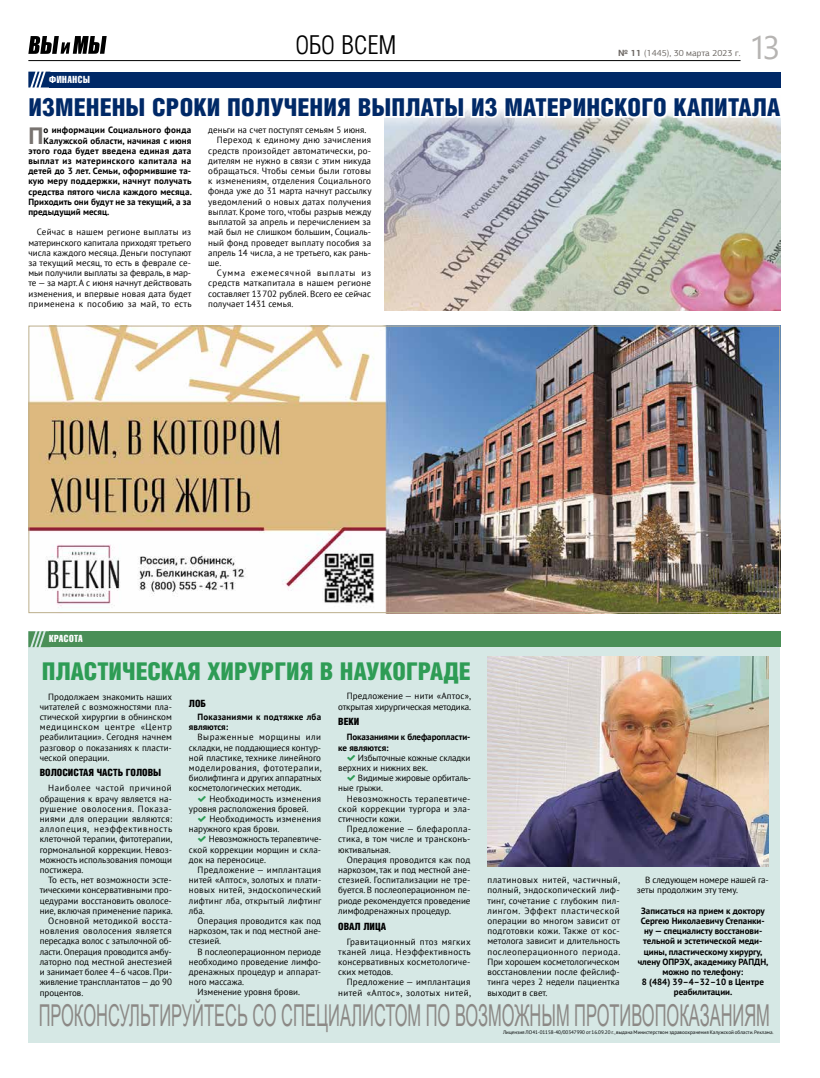
<style>
.page{position:relative;width:820px;height:1078px;background:#fff}
.page>*{position:absolute;margin:0;border:0;box-sizing:border-box;transform-origin:0 0}
.t1{font:32.5px "Segoe UI";color:#b6b4b2}
.t2{font:30.1px "Arial";color:#8c8986;scale:.55 1}
.t3{font:300 25px "Helios Cond";color:#000}
.t4{font:900 24.7px "Helios Cond";letter-spacing:.005em;color:#002967}
.t5{font:900 24.5px "Helios Cond";color:#2e9c55}
.t6{font:700 23.6px "PT Sans";color:#787370}
.t7{font:900 10px "Helios Cond";color:#000}
.t8{font:10px "AG Letterica Compressed C";letter-spacing:.035em;color:#fff}
.t9{font:10px "AG Letterica Compressed C";letter-spacing:.055em;color:#fff}
.t10{font:9px/10.2px "PT Sans";letter-spacing:.005em;color:#000;text-align:justify}
.t11{font:700 9px/10.2px "PT Sans";letter-spacing:.005em;color:#000}
.t12{font:9px/10.2px "PT Sans";letter-spacing:-.015em;color:#000;text-align:right}
.t13{font:9px/10.2px "PT Sans";letter-spacing:.03em;color:#000;text-align:right}
.t14{font:700 9px/10.2px "PT Sans";letter-spacing:.025em;color:#000}
.t15{font:9px "PT Sans";letter-spacing:.035em;color:#000}
.t16{font:700 9px "PT Sans";letter-spacing:.03em;color:#000}
.t17{font:9px "PT Sans";letter-spacing:.025em;color:#000}
.t18{font:700 9px "PT Sans";letter-spacing:.045em;color:#000}
.t19{font:9px "PT Sans";letter-spacing:.085em;color:#000}
.t20{font:9px "PF Agora Sans Pro";color:#6b6662}
.t21{font:5.1px "PT Sans";letter-spacing:-.005em;color:#000}
.s1{font-weight:700}
.s2{color:#fff}
.s3{font-size:5px}
</style>
<div class="page">
<svg style="left:28px;top:36px;width:79px;height:18px"></svg>
<hr style="left:28px;top:60px;width:712px;height:1px;background:#000">
<div style="left:28px;top:631px;width:752px;height:411px;background:#d6e8e5"></div>
<svg style="left:28px;top:631px;width:21px;height:16px"></svg>
<div style="left:49px;top:631px;width:731px;height:16px;background:#4a8f57"></div>
<svg style="left:28px;top:72px;width:21px;height:15px"></svg>
<div style="left:49px;top:72px;width:731px;height:15px;background:#002967"></div>
<img style="left:487px;top:656px;width:281px;height:210px">
<img style="left:30px;top:327px;width:748px;height:284px">
<img style="left:384px;top:109px;width:396px;height:201px">
<p class="t9" style="left:49px;top:74px;width:42px">ФИНАНСЫ</p>
<h3 class="t3" style="left:295px;top:32px;width:103px">ОБО ВСЕМ</h3>
<p class="t20" style="left:618px;top:47px;width:124px"><span class="s1">№ 11</span> (1445), 30 марта 2023 г.</p>
<h1 class="t1" style="left:748px;top:17px;width:33px">13</h1>
<h3 class="t4" style="left:28px;top:93px;width:753px">ИЗМЕНЕНЫ <span class="s2">СРОКИ</span> ПОЛУЧЕНИЯ ВЫПЛАТЫ <span class="s2">ИЗ</span> МАТЕРИНСКОГО КАПИТАЛА</h3>
<h3 class="t6" style="left:28px;top:120px;width:17px">П</h3>
<p class="t14" style="left:44px;top:125px;width:149px">о информации Социального фонда</p>
<p class="t11" style="left:44px;top:135px;width:149px">Калужской области, начиная с июня</p>
<p class="t16" style="left:28px;top:144px;width:164px">этого года будет введена единая дата</p>
<p class="t18" style="left:28px;top:155px;width:164px">выплат из материнского капитала на</p>
<p class="t11" style="left:28px;top:166px;width:164px">детей до 3 лет. Семьи, оформившие та-</p>
<p class="t14" style="left:28px;top:176px;width:164px">кую меру поддержки, начнут получать</p>
<p class="t11" style="left:28px;top:186px;width:165px">средства пятого числа каждого месяца.</p>
<p class="t11" style="left:28px;top:196px;width:164px">Приходить они будут не за текущий, а за</p>
<p class="t11" style="left:28px;top:206px;width:82px">предыдущий месяц.</p>
<p class="t10" style="left:28px;top:227px;width:165px;text-indent:9px">Сейчас в нашем регионе выплаты из материнского капитала приходят третьего числа каждого месяца. Деньги поступают за текущий месяц, то есть в феврале се&shy;мьи получили выплаты за февраль, в мар&shy;те — за март. А с июня начнут действовать изменения, и впервые новая дата будет применена к пособию за май, то есть</p>
<p class="t10" style="left:208px;top:125px;width:160px">деньги на счет поступят семьям 5 июня.</p>
<p class="t13" style="left:217px;top:135px;width:156px">Переход к единому дню зачисления</p>
<p class="t10" style="left:208px;top:145px;width:164px">средств произойдет автоматически, ро-</p>
<p class="t10" style="left:208px;top:155px;width:164px">дителям не нужно в связи с этим никуда</p>
<p class="t13" style="left:208px;top:165px;width:164px">обращаться. Чтобы семьи были готовы</p>
<p class="t13" style="left:208px;top:176px;width:164px">к изменениям, отделения Социального</p>
<p class="t10" style="left:208px;top:186px;width:165px">фонда уже до 31 марта начнут рассылку</p>
<p class="t10" style="left:208px;top:196px;width:164px">уведомлений о новых датах получения</p>
<p class="t10" style="left:208px;top:206px;width:165px">выплат. Кроме того, чтобы разрыв между</p>
<p class="t10" style="left:208px;top:216px;width:164px">выплатой за апрель и перечислением за</p>
<p class="t10" style="left:208px;top:227px;width:164px">май был не слишком большим, Социаль-</p>
<p class="t10" style="left:208px;top:237px;width:164px">ный фонд проведет выплату пособия за</p>
<p class="t10" style="left:208px;top:247px;width:164px">апрель 14 числа, а не третьего, как рань-</p>
<p class="t10" style="left:208px;top:257px;width:15px">ше.</p>
<p class="t19" style="left:217px;top:267px;width:156px">Сумма ежемесячной выплаты из</p>
<p class="t17" style="left:208px;top:277px;width:164px">средств маткапитала в нашем регионе</p>
<p class="t10" style="left:208px;top:288px;width:164px">составляет 13702 рублей. Всего ее сейчас</p>
<p class="t10" style="left:208px;top:298px;width:86px">получает 1431 семья.</p>
<p class="t8" style="left:49px;top:633px;width:35px">КРАСОТА</p>
<h3 class="t5" style="left:42px;top:656px;width:430px">ПЛАСТИЧЕСКАЯ ХИРУРГИЯ В НАУКОГРАДЕ</h3>
<p class="t12" style="left:338px;top:690px;width:134px">Предложение — нити «Аптос», открытая хирургическая методика.</p>
<p class="t7" style="left:338px;top:716px;width:23px">ВЕКИ</p>
<p class="t11" style="left:338px;top:731px;width:134px;text-indent:9px">Показаниями к блефаропласти&shy;ке являются:</p>
<p class="t12" style="left:338px;top:752px;width:134px;text-align:left;text-indent:20px">Избыточные кожные складки верхних и нижних век.</p>
<p class="t10" style="left:338px;top:772px;width:134px;text-indent:20px">Видимые жировые орбиталь&shy;ные грыжи.</p>
<p class="t10" style="left:338px;top:793px;width:134px;text-indent:9px">Невозможность терапевтиче&shy;ской коррекции тургора и эла&shy;стичности кожи.</p>
<p class="t10" style="left:338px;top:823px;width:134px;text-indent:8px">Предложение — блефаропла&shy;стика, в том числе и трансконъ&shy;юктивальная.</p>
<p class="t10" style="left:338px;top:854px;width:134px;text-indent:9px">Операция проводится как под наркозом, так и под местной ане&shy;стезией. Госпитализации не тре&shy;буется. В послеоперационном пе&shy;риоде рекомендуется проведение лимфодренажных процедур.</p>
<p class="t7" style="left:338px;top:920px;width:49px">ОВАЛ ЛИЦА</p>
<p class="t10" style="left:338px;top:935px;width:134px;text-indent:9px">Гравитационный птоз мягких тканей лица. Неэффективность консервативных косметологиче&shy;ских методов.</p>
<p class="t13" style="left:338px;top:976px;width:134px">Предложение — имплантация нитей «Аптос», золотых нитей,</p>
<p class="t10" style="left:40px;top:691px;width:134px;text-indent:9px">Продолжаем знакомить наших читателей с возможностями пла&shy;стической хирургии в обнинском медицинском центре «Центр реабилитации». Сегодня начнем разговор о показаниях к пласти&shy;ческой операции.</p>
<p class="t7" style="left:40px;top:767px;width:123px">ВОЛОСИСТАЯ ЧАСТЬ ГОЛОВЫ</p>
<p class="t10" style="left:40px;top:782px;width:134px;text-indent:9px">Наиболее частой причиной обращения к врачу является на&shy;рушение оволосения. Показа&shy;ниями для операции являются: аллопеция, неэффективность клеточной терапии, фитотерапии, гормональной коррекции. Невоз&shy;можность использования помощи постижера.</p>
<p class="t10" style="left:48px;top:874px;width:125px">То есть, нет возможности эсте-</p>
<p class="t10" style="left:40px;top:884px;width:134px">тическими консервативными про-</p>
<p class="t10" style="left:40px;top:895px;width:134px">цедурами восстановить оволосе-</p>
<p class="t10" style="left:40px;top:905px;width:134px">ние, включая применение парика.</p>
<p class="t15" style="left:48px;top:914px;width:125px">Основной методикой восста-</p>
<p class="t15" style="left:40px;top:925px;width:134px">новления оволосения является</p>
<p class="t12" style="left:40px;top:935px;width:134px">пересадка волос с затылочной об-</p>
<p class="t12" style="left:40px;top:945px;width:134px">ласти. Операция проводится амбу-</p>
<p class="t10" style="left:40px;top:956px;width:134px">латорно под местной анестезией</p>
<p class="t10" style="left:40px;top:966px;width:134px">и занимает более 4–6 часов. При-</p>
<p class="t10" style="left:40px;top:976px;width:134px">живление трансплантатов — до 90</p>
<p class="t10" style="left:40px;top:986px;width:45px">процентов.</p>
<p class="t7" style="left:189px;top:697px;width:19px">ЛОБ</p>
<p class="t14" style="left:189px;top:711px;width:134px;text-indent:9px">Показаниями к подтяжке лба являются:</p>
<p class="t10" style="left:189px;top:731px;width:134px;text-indent:9px">Выраженные морщины или складки, не поддающиеся контур&shy;ной пластике, технике линейного моделирования, фототерапии, биолифтинга и других аппаратных косметологических методик.</p>
<p class="t10" style="left:189px;top:793px;width:134px;text-indent:20px">Необходимость изменения уровня расположения бровей.</p>
<p class="t10" style="left:189px;top:813px;width:134px;text-indent:20px">Необходимость изменения наружного края брови.</p>
<p class="t10" style="left:189px;top:833px;width:134px;text-indent:20px">Невозможность терапевтиче&shy;ской коррекции морщин и скла&shy;док на переносице.</p>
<p class="t10" style="left:189px;top:864px;width:134px;text-indent:9px">Предложение — имплантация нитей «Аптос», золотых и плати&shy;новых нитей, эндоскопический лифтинг лба, открытый лифтинг лба.</p>
<p class="t10" style="left:189px;top:915px;width:134px;text-indent:9px">Операция проводится как под наркозом, так и под местной ане&shy;стезией.</p>
<p class="t10" style="left:197px;top:945px;width:125px">В послеоперационном периоде</p>
<p class="t10" style="left:189px;top:956px;width:134px">необходимо проведение лимфо-</p>
<p class="t10" style="left:189px;top:966px;width:134px">дренажных процедур и аппарат-</p>
<p class="t10" style="left:189px;top:976px;width:57px">ного массажа.</p>
<p class="t10" style="left:197px;top:986px;width:104px">Изменение уровня брови.</p>
<p class="t10" style="left:487px;top:874px;width:134px">платиновых нитей, частичный, полный, эндоскопический лиф&shy;тинг, сочетание с глубоким пил&shy;лингом. Эффект пластической операции во многом зависит от подготовки кожи. Также от кос&shy;метолога зависит и длительность послеоперационного периода.<br>При хорошем косметологическом восстановлении после фейслиф&shy;тинга через 2 недели пациентка выходит в свет.</p>
<p class="t10" style="left:636px;top:874px;width:134px;text-indent:9px">В следующем номере нашей га&shy;зеты продолжим эту тему.</p>
<p class="t11" style="left:637px;top:905px;width:132px;text-align:center">Записаться на прием к доктору<br>Сергею Николаевичу Степанки&shy;ну — специалисту восстанови&shy;тельной и эстетической меди&shy;цины, пластическому хирургу, члену ОПРЭХ, академику РАПДН, можно по телефону:<br>8 (484) 39–4–32–10 в Центре реабилитации.</p>
<h2 class="t2" style="left:39px;top:994px;width:1330px">ПРОКОНСУЛЬТИРУЙТЕСЬ СО СПЕЦИАЛИСТОМ ПО ВОЗМОЖНЫМ ПРОТИВОПОКАЗАНИЯМ</h2>
<p class="t21" style="left:503px;top:1028px;width:272px">Лицензия ЛО41-01158-40/00347990 от 16.09.20 г., выдана Министерством здравоохранения Калужской области. <span class="s3">Реклама.</span></p>
</div>
